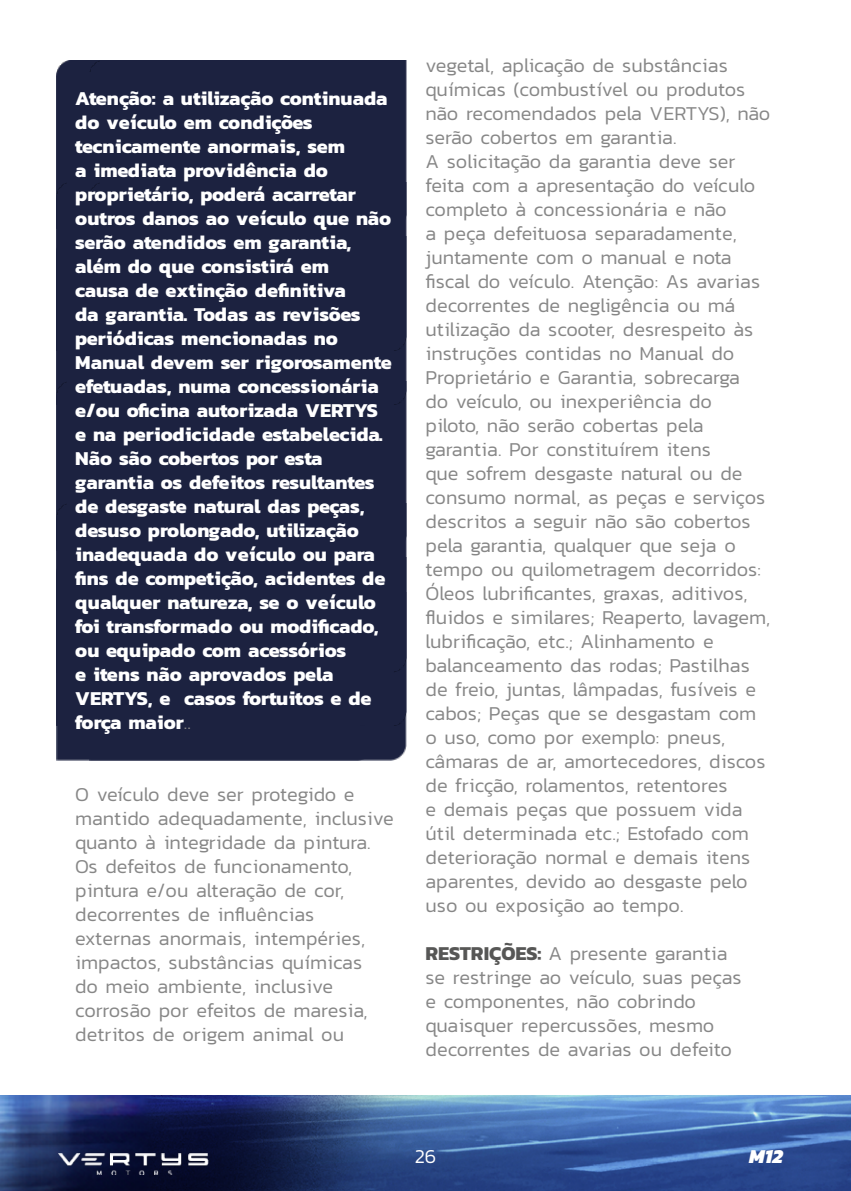
<style>
.page{position:relative;width:851px;height:1191px;background:#fff}
.page>*{position:absolute;margin:0;border:0;box-sizing:border-box;transform-origin:0 0}
.t1{font:300 20px/24px "Kanit";color:#878787}
.t2{font:700 20px/24px "Kanit";color:#fff}
.t3{font:italic 800 20px "Kanit";color:#fff}
.t4{font:300 20px "Kanit";color:#fff}
.s1{font-weight:300;color:#878787}
.s2{font-weight:700;color:#575756}
</style>
<div class="page">
<img style="left:0;top:1095px;width:851px;height:96px">
<img style="left:58px;top:1153px;width:150px;height:21px">
<img style="left:57px;top:726px;width:33px;height:34px">
<div style="left:90px;top:726px;width:316px;height:34px;background:#1c2240"></div>
<div style="left:57px;top:60px;width:33px;height:122px;background:#1c2240"></div>
<div style="left:57px;top:182px;width:33px;height:169px;background:#1c2240"></div>
<div style="left:57px;top:382px;width:33px;height:121px;background:#1c2240"></div>
<div style="left:57px;top:672px;width:33px;height:54px;background:#1c2240"></div>
<div style="left:57px;top:503px;width:33px;height:169px;background:#1c2240"></div>
<div style="left:90px;top:405px;width:316px;height:98px;background:#1c2240"></div>
<div style="left:90px;top:672px;width:316px;height:54px;background:#1c2240"></div>
<div style="left:90px;top:503px;width:316px;height:169px;background:#1c2240"></div>
<div style="left:90px;top:60px;width:316px;height:122px;background:#1c2240"></div>
<div style="left:90px;top:351px;width:316px;height:54px;background:#1c2240"></div>
<div style="left:90px;top:182px;width:316px;height:169px;background:#1c2240"></div>
<p class="t2" style="left:75px;top:85px;width:318px">Atenção: a utilização continuada do veículo em condições tecnicamente anormais, sem<br>a imediata providência do proprietário, poderá acarretar outros danos ao veículo que não serão atendidos em garantia, além do que consistirá em<br>causa de extinção definitiva<br>da garantia. Todas as revisões periódicas mencionadas no<br>Manual devem ser rigorosamente efetuadas, numa concessionária e/ou oficina autorizada VERTYS e na periodicidade estabelecida.<br>Não são cobertos por esta garantia os defeitos resultantes de desgaste natural das peças, desuso prolongado, utilização inadequada do veículo ou para fins de competição, acidentes de qualquer natureza, se o veículo foi transformado ou modificado, ou equipado com acessórios<br>e itens não aprovados pela<br>VERTYS, e casos fortuitos e de força maior<span class="s1">..</span></p>
<p class="t1" style="left:75px;top:782px;width:320px">O veículo deve ser protegido e mantido adequadamente, inclusive quanto à integridade da pintura.<br>Os defeitos de funcionamento, pintura e/ou alteração de cor, decorrentes de influências externas anormais, intempéries, impactos, substâncias químicas<br>do meio ambiente, inclusive corrosão por efeitos de maresia, detritos de origem animal ou</p>
<p class="t1" style="left:425px;top:53px;width:346px">vegetal, aplicação de substâncias químicas (combustível ou produtos não recomendados pela VERTYS), não serão cobertos em garantia.<br>A solicitação da garantia deve ser feita com a apresentação do veículo completo à concessionária e não<br>a peça defeituosa separadamente, juntamente com o manual e nota fiscal do veículo. Atenção: As avarias decorrentes de negligência ou má utilização da scooter, desrespeito às instruções contidas no Manual do Proprietário e Garantia, sobrecarga<br>do veículo, ou inexperiência do piloto, não serão cobertas pela garantia. Por constituírem itens<br>que sofrem desgaste natural ou de consumo normal, as peças e serviços descritos a seguir não são cobertos pela garantia, qualquer que seja o tempo ou quilometragem decorridos:<br>Óleos lubrificantes, graxas, aditivos, fluidos e similares; Reaperto, lavagem, lubrificação, etc.; Alinhamento e balanceamento das rodas; Pastilhas de freio, juntas, lâmpadas, fusíveis e cabos; Peças que se desgastam com o uso, como por exemplo: pneus, câmaras de ar, amortecedores, discos de fricção, rolamentos, retentores<br>e demais peças que possuem vida útil determinada etc.; Estofado com deterioração normal e demais itens aparentes, devido ao desgaste pelo uso ou exposição ao tempo.</p>
<p class="t1" style="left:425px;top:941px;width:317px"><span class="s2">RESTRIÇÕES:</span> A presente garantia se restringe ao veículo, suas peças e componentes, não cobrindo quaisquer repercussões, mesmo decorrentes de avarias ou defeito</p>
<p class="t4" style="left:414px;top:1142px;width:23px">26</p>
<p class="t3" style="left:749px;top:1140px;width:35px">M12</p>
</div>
